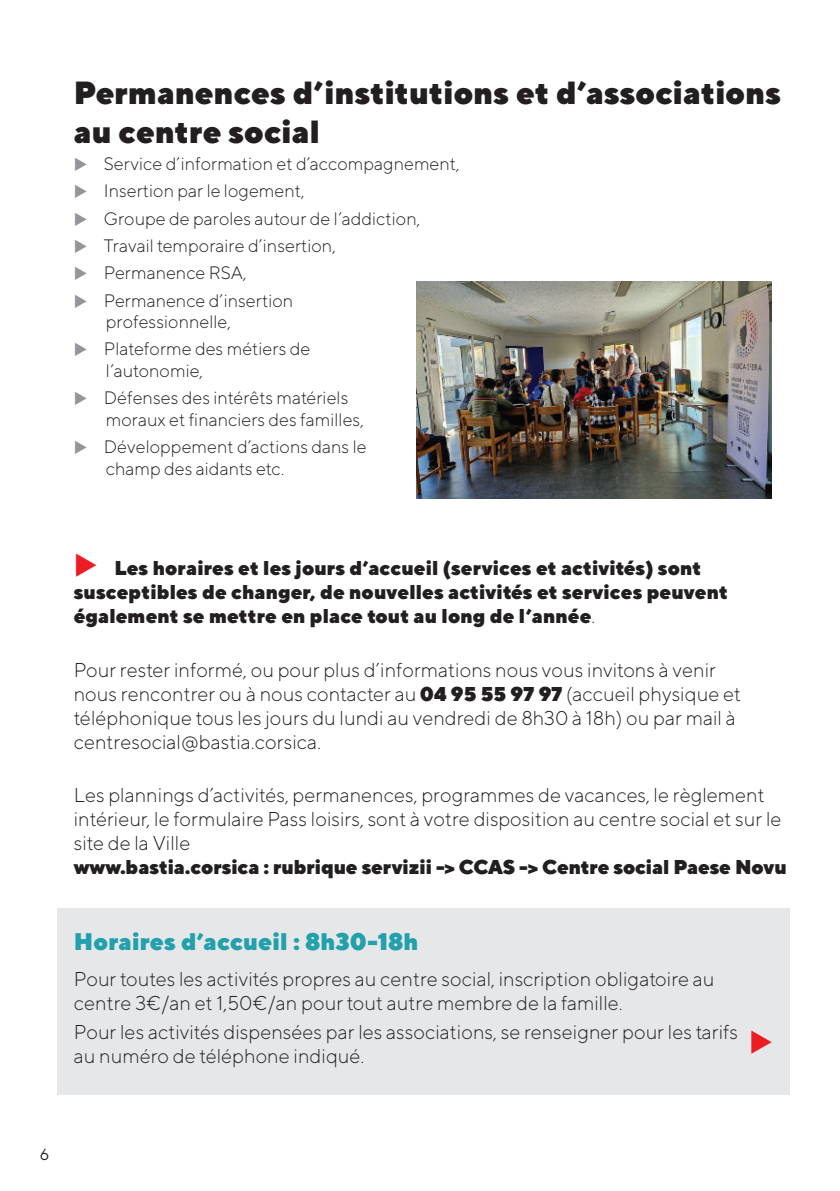
<style>
.page{position:relative;width:840px;height:1191px;background:#fff}
.page>*{position:absolute;margin:0;border:0;box-sizing:border-box;transform-origin:0 0}
.t1{font:900 32px/38.4px "TT Norms";color:#231f20}
.t2{font:900 24px "TT Norms";color:#22a0ab}
.t3{font:300 20px/24px "TT Norms";color:#231f20}
.t4{font:900 20px/24px "TT Norms";color:#231f20}
.t5{font:300 18px/21.6px "TT Norms";color:#231f20}
.t6{font:16px "TT Norms";color:#231f20}
.s1{color:#939598}
.s2{color:#ec1c23}
.s3{font-weight:300}
.s4{font-weight:900}
</style>
<div class="page">
<div style="left:57px;top:908px;width:732px;height:186px;background:#e6e7e9"></div>
<img style="left:416px;top:282px;width:355px;height:216px">
<h1 class="t1" style="left:74px;top:74px;width:708px">Permanences d’institutions et d’associations au centre social</h1>
<p class="t5" style="left:74px;top:155px;width:387px"><span class="s1">◆</span> Service d’information et d’accompagnement,</p>
<p class="t5" style="left:74px;top:182px;width:232px"><span class="s1">◆</span> Insertion par le logement,</p>
<p class="t5" style="left:74px;top:209px;width:348px"><span class="s1">◆</span> Groupe de paroles autour de l’addiction,</p>
<p class="t5" style="left:74px;top:237px;width:263px"><span class="s1">◆</span> Travail temporaire d’insertion,</p>
<p class="t5" style="left:74px;top:264px;width:174px"><span class="s1">◆</span> Permanence RSA,</p>
<p class="t5" style="left:106px;top:291px;width:189px;text-indent:-32px"><span class="s1">◆</span> Permanence d’insertion professionnelle,</p>
<p class="t5" style="left:106px;top:340px;width:206px;text-indent:-32px"><span class="s1">◆</span> Plateforme des métiers de l’autonomie,</p>
<p class="t5" style="left:106px;top:389px;width:259px;text-indent:-32px"><span class="s1">◆</span> Défenses des intérêts matériels moraux et financiers des familles,</p>
<p class="t5" style="left:106px;top:438px;width:262px;text-indent:-32px"><span class="s1">◆</span> Développement d’actions dans le champ des aidants etc.</p>
<p class="t4" style="left:74px;top:556px;width:655px"><span class="s2">◆</span> Les horaires et les jours d’accueil (services et activités) sont susceptibles de changer, de nouvelles activités et services peuvent également se mettre en place tout au long de l’année<span class="s3">.</span></p>
<p class="t3" style="left:74px;top:659px;width:668px">Pour rester informé, ou pour plus d’informations nous vous invitons à venir nous rencontrer ou à nous contacter au <span class="s4">04 95 55 97 97</span> (accueil physique et téléphonique tous les jours du lundi au vendredi de 8h30 à 18h) ou par mail à centresocial@bastia.corsica.</p>
<p class="t3" style="left:74px;top:785px;width:708px">Les plannings d’activités, permanences, programmes de vacances, le règlement intérieur, le formulaire Pass loisirs, sont à votre disposition au centre social et sur le site de la Ville</p>
<p class="t4" style="left:74px;top:855px;width:714px">www.bastia.corsica : rubrique servizii -&gt; CCAS -&gt; Centre social Paese Novu</p>
<p class="t2" style="left:74px;top:927px;width:346px">Horaires d’accueil : 8h30-18h</p>
<p class="t3" style="left:74px;top:968px;width:641px">Pour toutes les activités propres au centre social, inscription obligatoire au centre 3€/an et 1,50€/an pour tout autre membre de la famille.</p>
<p class="t3" style="left:74px;top:1022px;width:665px">Pour les activités dispensées par les associations, se renseigner pour les tarifs au numéro de téléphone indiqué.</p>
<p class="t6" style="left:40px;top:1148px;width:11px">6</p>
</div>
